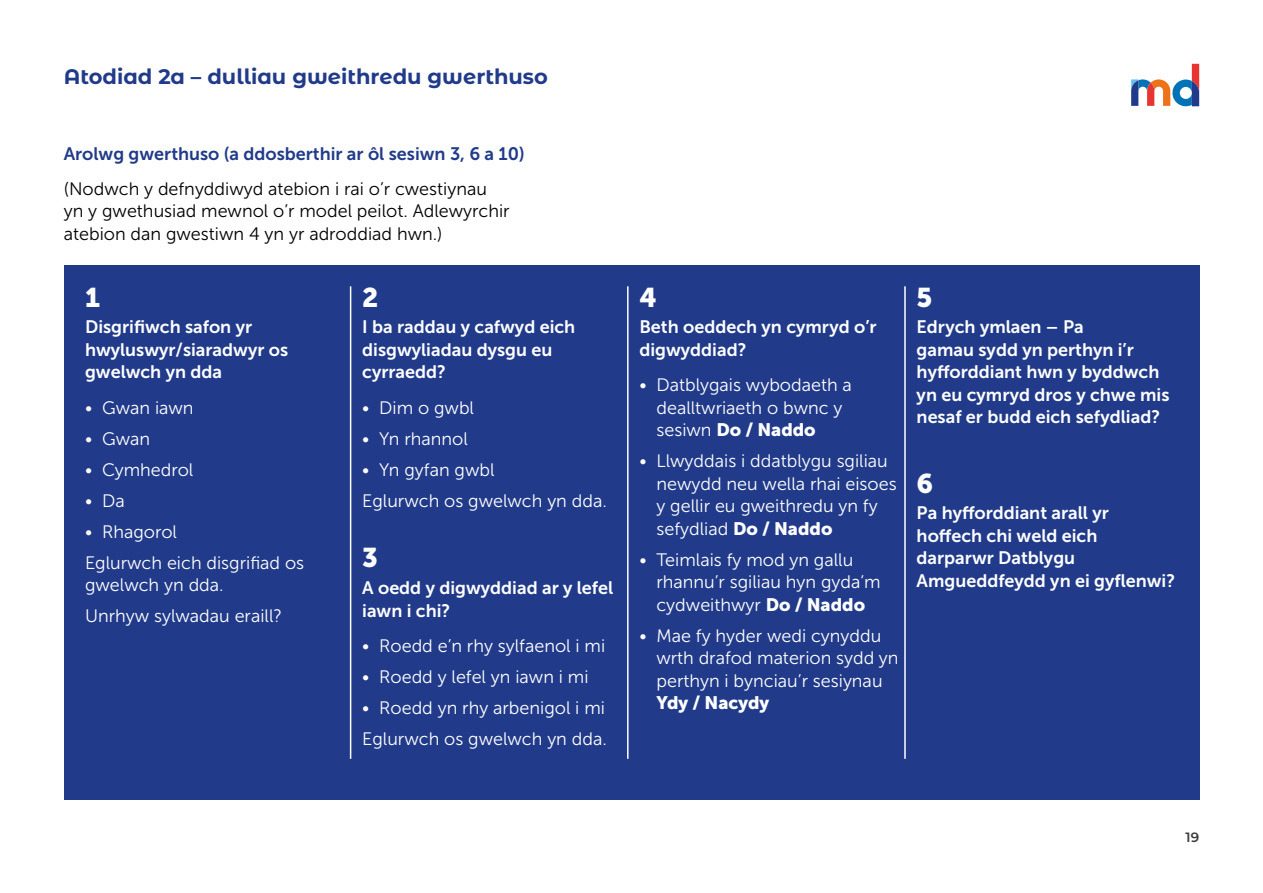
<style>
.page{position:relative;width:1263px;height:893px;background:#fff}
.page>*{position:absolute;margin:0;border:0;box-sizing:border-box;transform-origin:0 0}
._3_0_Body{font:27px "Museo Sans 900";color:#fff}
._2_0_Subhead{font:700 21px "Montserrat Alternates";color:#213b8a}
._3_0_Body-2{font:18px/22.5px "Museo Sans 300";color:#fff}
._3_0_Body-3{font:18px/22.5px "Museo Sans 700";color:#fff}
._3_0_Body-4{font:18px/22.5px "Museo Sans 300";color:#000}
._3_0_Body-5{font:18px "Museo Sans 700";color:#213b8a}
.t1{font:600 13.5px "Montserrat Alternates";color:#3c3c3b}
.s1{font-family:"Museo Sans 900"}
</style>
<div class="page">
<svg style="left:1131px;top:64px;width:69px;height:42px"></svg>
<div style="left:64px;top:265px;width:1135px;height:534px;background:#213b8a"></div>
<hr style="left:350px;top:286px;width:1px;height:473px;background:#fff">
<hr style="left:627px;top:286px;width:1px;height:473px;background:#fff">
<hr style="left:904px;top:286px;width:2px;height:473px;background:#fff">
<p class="_2_0_Subhead" style="left:64px;top:62px;width:486px">Atodiad 2a – dulliau gweithredu gwerthuso</p>
<p class="_3_0_Body-5" style="left:64px;top:143px;width:462px">Arolwg gwerthuso (a ddosberthir ar ôl sesiwn 3, 6 a 10)</p>
<p class="_3_0_Body-4" style="left:64px;top:177px;width:447px">(Nodwch y defnyddiwyd atebion i rai o’r cwestiynau yn y gwethusiad mewnol o’r model peilot. Adlewyrchir atebion dan gwestiwn 4 yn yr adroddiad hwn.)</p>
<p class="_3_0_Body" style="left:85px;top:282px;width:16px">1</p>
<p class="_3_0_Body-3" style="left:85px;top:316px;width:205px">Disgrifiwch safon yr hwyluswyr/siaradwyr os gwelwch yn dda</p>
<p class="_3_0_Body-2" style="left:85px;top:396px;width:110px">• Gwan iawn</p>
<p class="_3_0_Body-2" style="left:85px;top:427px;width:67px">• Gwan</p>
<p class="_3_0_Body-2" style="left:85px;top:458px;width:110px">• Cymhedrol</p>
<p class="_3_0_Body-2" style="left:85px;top:489px;width:41px">• Da</p>
<p class="_3_0_Body-2" style="left:85px;top:520px;width:93px">• Rhagorol</p>
<p class="_3_0_Body-2" style="left:85px;top:551px;width:221px">Eglurwch eich disgrifiad os gwelwch yn dda.</p>
<p class="_3_0_Body-2" style="left:85px;top:605px;width:199px">Unrhyw sylwadau eraill?</p>
<p class="_3_0_Body" style="left:362px;top:282px;width:18px">2</p>
<p class="_3_0_Body-3" style="left:362px;top:316px;width:215px">I ba raddau y cafwyd eich disgwyliadau dysgu eu cyrraedd?</p>
<p class="_3_0_Body-2" style="left:362px;top:396px;width:113px">• Dim o gwbl</p>
<p class="_3_0_Body-2" style="left:362px;top:427px;width:107px">• Yn rhannol</p>
<p class="_3_0_Body-2" style="left:362px;top:458px;width:134px">• Yn gyfan gwbl</p>
<p class="_3_0_Body-2" style="left:362px;top:489px;width:246px">Eglurwch os gwelwch yn dda.</p>
<p class="_3_0_Body" style="left:362px;top:543px;width:17px">3</p>
<p class="_3_0_Body-3" style="left:362px;top:577px;width:253px">A oedd y digwyddiad ar y lefel iawn i chi?</p>
<p class="_3_0_Body-2" style="left:362px;top:635px;width:244px">• Roedd e’n rhy sylfaenol i mi</p>
<p class="_3_0_Body-2" style="left:362px;top:666px;width:228px">• Roedd y lefel yn iawn i mi</p>
<p class="_3_0_Body-2" style="left:362px;top:697px;width:244px">• Roedd yn rhy arbenigol i mi</p>
<p class="_3_0_Body-2" style="left:362px;top:728px;width:246px">Eglurwch os gwelwch yn dda.</p>
<p class="_3_0_Body" style="left:639px;top:282px;width:19px">4</p>
<p class="_3_0_Body-3" style="left:639px;top:316px;width:239px">Beth oeddech yn cymryd o’r digwyddiad?</p>
<p class="_3_0_Body-2" style="left:656px;top:374px;width:197px;text-indent:-17px">• Datblygais wybodaeth a dealltwriaeth o bwnc y sesiwn <span class="s1">Do / Naddo</span></p>
<p class="_3_0_Body-2" style="left:656px;top:450px;width:242px;text-indent:-17px">• Llwyddais i ddatblygu sgiliau newydd neu wella rhai eisoes y gellir eu gweithredu yn fy sefydliad <span class="s1">Do / Naddo</span></p>
<p class="_3_0_Body-2" style="left:656px;top:548px;width:226px;text-indent:-17px">• Teimlais fy mod yn gallu rhannu’r sgiliau hyn gyda’m cydweithwyr <span class="s1">Do / Naddo</span></p>
<p class="_3_0_Body-2" style="left:656px;top:624px;width:244px;text-indent:-17px">• Mae fy hyder wedi cynyddu wrth drafod materion sydd yn perthyn i bynciau’r sesiynau<br><span class="s1">Ydy / Nacydy</span></p>
<p class="_3_0_Body" style="left:917px;top:282px;width:17px">5</p>
<p class="_3_0_Body-3" style="left:917px;top:316px;width:254px">Edrych ymlaen – Pa<br>gamau sydd yn perthyn i’r hyfforddiant hwn y byddwch yn eu cymryd dros y chwe mis nesaf er budd eich sefydliad?</p>
<p class="_3_0_Body" style="left:917px;top:468px;width:18px">6</p>
<p class="_3_0_Body-3" style="left:917px;top:502px;width:260px">Pa hyfforddiant arall yr hoffech chi weld eich darparwr Datblygu<br>Amgueddfeydd yn ei gyflenwi?</p>
<p class="t1" style="left:1185px;top:828px;width:15px">19</p>
</div>
